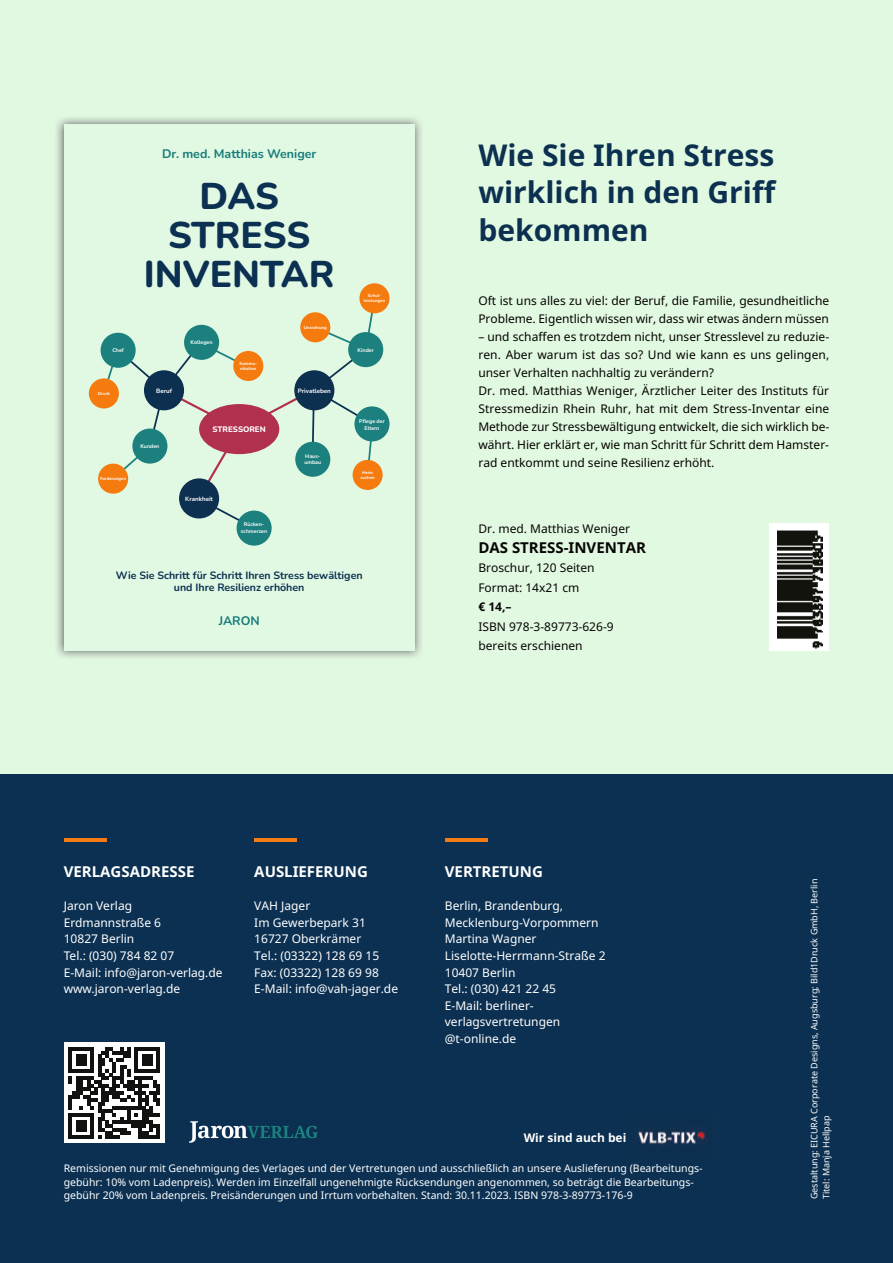
<style>
.page{position:relative;width:893px;height:1263px;background:#e2f9e1}
.page>*{position:absolute;margin:0;border:0;box-sizing:border-box;transform-origin:0 0}
.t1{font:200 37.2px/38.8px "Nunito";color:#0b3051;text-align:center}
.t2{font:700 30px/37.5px "Noto Sans";color:#0c304f;text-align:justify}
.t3{font:700 15px "Noto Sans";color:#fff}
.t4{font:700 15px "Noto Sans";color:#060404}
.t5{font:200 12.45px "Nunito";color:#167c7a}
.t6{font:12px/18px "Noto Sans";color:#030200}
.t7{font:12px/16.5px "Noto Sans";color:#fff}
.t8{font:12px/19.5px "Noto Sans";color:#060404}
.t9{font:700 12px "Noto Sans";color:#fff}
.t10{font:700 12px "Noto Sans";color:#060404}
.t11{font:200 10.65px/12.8px "Nunito";color:#0b3051;text-align:center}
.t12{font:10.5px/13.5px "Noto Sans";color:#fff}
.t13{font:9px/12px "Noto Sans";color:#fff}
.t14{font:200 7.95px "Nunito";color:#fff}
.t15{font:200 6.15px "Nunito";color:#fff}
.t16{font:200 5.25px/6.3px "Nunito";color:#fff;text-align:center}
.t17{font:200 4.35px/5.2px "Nunito";color:#fff;text-align:center}
</style>
<div class="page">
<div style="left:0;top:774px;width:893px;height:489px;background:#0b3051"></div>
<div style="left:64px;top:1042px;width:101px;height:101px;background:#fff"></div>
<svg style="left:68px;top:1047px;width:92px;height:92px"></svg>
<hr style="left:64px;top:838px;width:42px;height:4px;background:#f57b12">
<hr style="left:254px;top:838px;width:43px;height:4px;background:#f57b12">
<hr style="left:445px;top:838px;width:42px;height:4px;background:#f57b12">
<svg style="left:189px;top:1121px;width:129px;height:22px"></svg>
<img style="left:635px;top:1126px;width:72px;height:19px">
<img style="left:56px;top:117px;width:366px;height:541px">
<div style="left:64px;top:124px;width:351px;height:526px;background:#e1f9e2"></div>
<div style="left:359px;top:283px;width:31px;height:30px;background:#f57b0e;border-radius:50%"></div>
<div style="left:89px;top:378px;width:30px;height:30px;background:#f57b0e;border-radius:50%"></div>
<svg style="left:98px;top:464px;width:30px;height:30px"></svg>
<div style="left:348px;top:332px;width:35px;height:35px;background:#1c817e;border-radius:50%"></div>
<div style="left:101px;top:333px;width:35px;height:35px;background:#1c817e;border-radius:50%"></div>
<div style="left:354px;top:406px;width:36px;height:35px;background:#1c817e;border-radius:50%"></div>
<svg style="left:353px;top:460px;width:30px;height:30px"></svg>
<div style="left:237px;top:511px;width:35px;height:35px;background:#1c817e;border-radius:50%"></div>
<svg style="left:102px;top:296px;width:275px;height:234px"></svg>
<div style="left:199px;top:404px;width:80px;height:50px;background:#b1304d;border-radius:50%"></div>
<div style="left:144px;top:370px;width:40px;height:40px;background:#0d3051;border-radius:50%"></div>
<div style="left:294px;top:370px;width:40px;height:40px;background:#0d3051;border-radius:50%"></div>
<div style="left:179px;top:478px;width:40px;height:40px;background:#0d3051;border-radius:50%"></div>
<div style="left:770px;top:523px;width:59px;height:127px;background:#fff"></div>
<img style="left:777px;top:530px;width:45px;height:119px">
<p class="t5" style="left:162px;top:149px;width:156px">Dr. med. Matthias Weniger</p>
<h1 class="t1" style="left:144px;top:177px;width:192px">DAS<br>STRESS<br>INVENTAR</h1>
<p class="t16" style="left:112px;top:348px;width:13px">Chef</p>
<p class="t17" style="left:98px;top:391px;width:14px">Druck</p>
<p class="t17" style="left:100px;top:476px;width:28px">Forderungen</p>
<p class="t16" style="left:191px;top:340px;width:23px">Kollegen</p>
<p class="t17" style="left:239px;top:361px;width:19px;text-align:left">Kommu&shy;nikation</p>
<p class="t17" style="left:304px;top:325px;width:25px">Unordnung</p>
<p class="t15" style="left:156px;top:388px;width:17px">Beruf</p>
<p class="t15" style="left:298px;top:388px;width:35px">Privatleben</p>
<p class="t16" style="left:141px;top:444px;width:20px">Kunden</p>
<p class="t14" style="left:213px;top:425px;width:55px">STRESSOREN</p>
<p class="t15" style="left:185px;top:496px;width:29px">Krankheit</p>
<p class="t16" style="left:241px;top:522px;width:28px">Rücken&shy;schmerzen</p>
<p class="t16" style="left:304px;top:453px;width:18px;text-align:left">Haus&shy;umbau</p>
<p class="t17" style="left:364px;top:293px;width:23px">Schul&shy;leistungen</p>
<p class="t16" style="left:358px;top:347px;width:18px">Kinder</p>
<p class="t16" style="left:359px;top:418px;width:27px">P昀氀ege der<br>Eltern</p>
<p class="t17" style="left:360px;top:470px;width:16px">Heim suchen</p>
<p class="t11" style="left:116px;top:569px;width:248px">Wie Sie Schritt für Schritt Ihren Stress bewältigen und Ihre Resilienz erhöhen</p>
<p class="t5" style="left:219px;top:616px;width:42px">JARON</p>
<h2 class="t2" style="left:478px;top:138px;width:298px">Wie Sie Ihren Stress wirklich in den Griff bekommen</h2>
<p class="t6" style="left:478px;top:293px;width:352px">Oft ist uns alles zu viel: der Beruf, die Familie, gesundheitliche Probleme. Eigentlich wissen wir, dass wir etwas ‰ndern m¸ssen ñ und schaffen es trotzdem nicht, unser Stresslevel zu reduzie&shy;ren. Aber warum ist das so? Und wie kann es uns gelingen, unser Verhalten nachhaltig zu ver‰ndern?<br>Dr. med. Matthias Weniger, ƒrztlicher Leiter des Instituts f¸r Stressmedizin Rhein Ruhr, hat mit dem Stress-Inventar eine Methode zur Stressbew‰ltigung entwickelt, die sich wirklich be&shy;w‰hrt. Hier erkl‰rt er, wie man Schritt f¸r Schritt dem Hamster&shy;rad entkommt und seine Resilienz erhˆht.</p>
<p class="t8" style="left:478px;top:520px;width:153px">Dr. med. Matthias Weniger</p>
<p class="t4" style="left:478px;top:541px;width:169px">DAS STRESS-INVENTAR</p>
<p class="t8" style="left:478px;top:559px;width:118px">Broschur, 120 Seiten<br>Format: 14x21 cm</p>
<p class="t10" style="left:478px;top:602px;width:35px">Ä 14,ñ</p>
<p class="t8" style="left:478px;top:618px;width:137px">ISBN 978-3-89773-626-9 bereits erschienen</p>
<p class="t3" style="left:64px;top:866px;width:132px">VERLAGSADRESSE</p>
<p class="t7" style="left:64px;top:899px;width:160px">Jaron Verlag<br>Erdmannstrafle 6<br>10827 Berlin<br>Tel.: (030) 784 82 07<br>E-Mail: info@jaron-verlag.de www.jaron-verlag.de</p>
<p class="t3" style="left:254px;top:866px;width:115px">AUSLIEFERUNG</p>
<p class="t7" style="left:254px;top:899px;width:145px">VAH Jager<br>Im Gewerbepark 31<br>16727 Oberkr‰mer<br>Tel.: (03322) 128 69 15<br>Fax: (03322) 128 69 98<br>E-Mail: info@vah-jager.de</p>
<p class="t3" style="left:445px;top:866px;width:100px">VERTRETUNG</p>
<p class="t7" style="left:445px;top:899px;width:162px">Berlin, Brandenburg,<br>Mecklenburg-Vorpommern<br>Martina Wagner<br>Liselotte-Herrmann-Strafle 2<br>10407 Berlin<br>Tel.: (030) 421 22 45<br>E-Mail: berliner&shy;verlagsvertretungen @t-online.de</p>
<p class="t9" style="left:524px;top:1132px;width:104px">Wir sind auch bei</p>
<p class="t12" style="left:64px;top:1162px;width:640px">Remissionen nur mit Genehmigung des Verlages und der Vertretungen und ausschließlich an unsere Auslieferung (Bearbeitungs&shy;geb¸hr: 10% vom Ladenpreis). Werden im Einzelfall ungenehmigte R¸cksendungen angenommen, so betr‰gt die Bearbeitungs&shy;geb¸hr 20% vom Ladenpreis. Preis‰nderungen und Irrtum vorbehalten. Stand: 30.11.2023. ISBN 978-3-89773-176-9</p>
<p class="t13" style="left:808px;top:1199px;width:322px;rotate:-90deg">Gestaltung: EICURA Corporate Designs, Augsburg; Bild1Druck GmbH, Berlin<br>Titel: Manja Hellpap</p>
</div>
